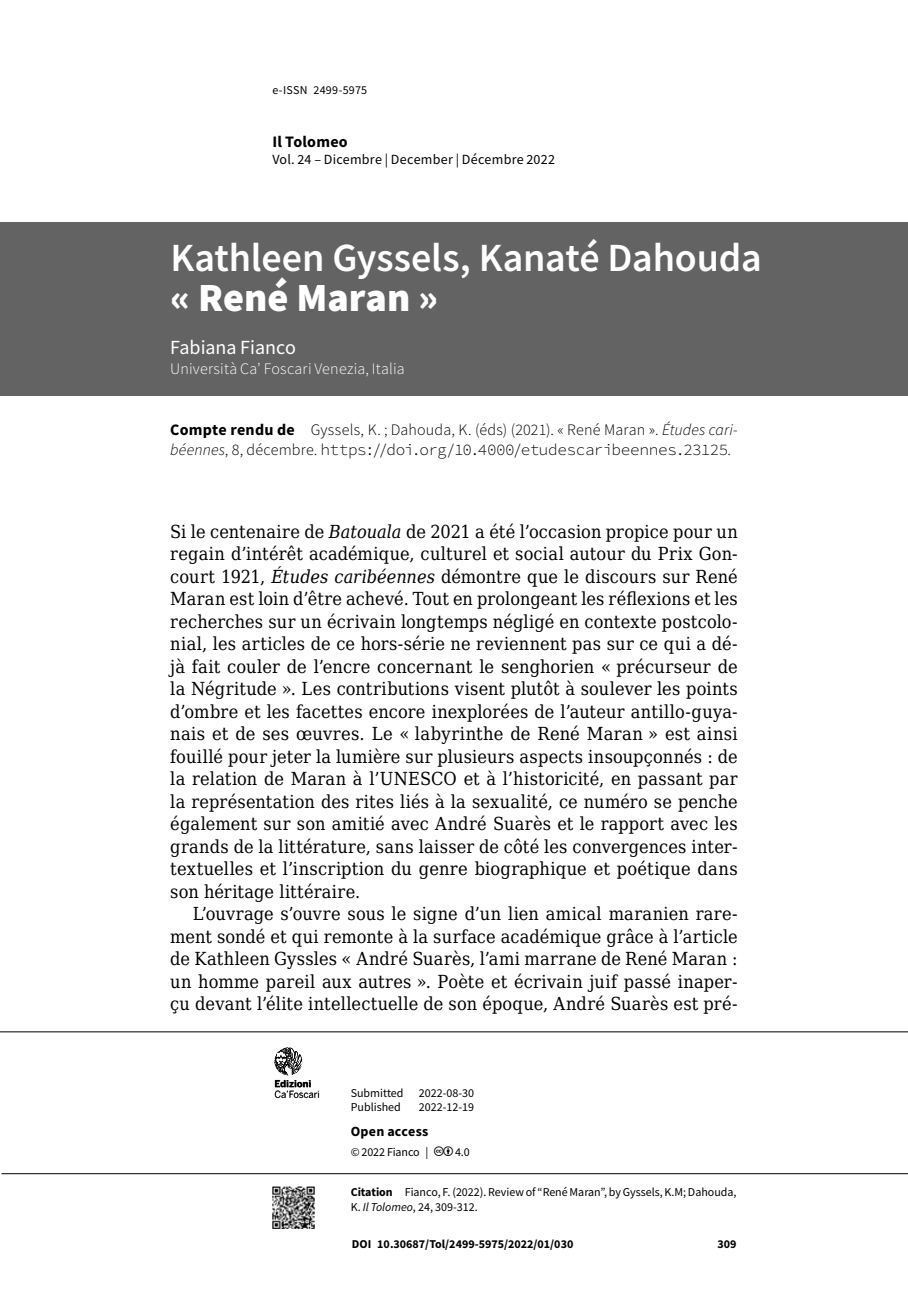
<style>
.page{position:relative;width:908px;height:1304px;background:#fff}
.page>*{position:absolute;margin:0;border:0;box-sizing:border-box;transform-origin:0 0}
.t1{font:600 40px "Source Sans Pro";letter-spacing:-.005em;color:#fff}
.t2{font:900 40px "Source Sans Pro";color:#fff}
.t3{font:20px "Source Sans Pro";color:#fff}
.t4{font:18px/22.4px "DejaVu Serif Condensed";letter-spacing:.01em;color:#000;text-align:justify}
.t5{font:300 16px "Source Sans Pro";letter-spacing:.01em;color:#000}
.t6{font:300 16px "Source Code Pro";letter-spacing:-.03em;color:#000}
.t7{font:300 16px "Source Sans Pro";letter-spacing:.01em;color:#fff}
.t8{font:700 16px "Source Sans Pro";letter-spacing:.015em;color:#000}
.t9{font:14px "Source Sans Pro";letter-spacing:.015em;color:#000}
.t10{font:700 14px "Source Sans Pro";letter-spacing:.02em;color:#000}
.t11{font:12px/15px "Source Sans Pro";color:#000}
.t12{font:700 12px "Source Sans Pro";color:#000}
.t13{font:9.6px "Benton Sans";letter-spacing:-.01em;color:#000}
.t14{font:700 9.6px "Benton Sans";color:#000}
.s1{font-weight:700}
.s2{font-style:italic}
.s3{font-family:"Source Sans Pro";font-style:italic}
.s4{font-family:"Source Sans Pro"}
</style>
<div class="page">
<hr style="left:2px;top:1173px;width:905px;height:1px;background:#000">
<hr style="left:0;top:1031px;width:907px;height:1px;background:#000">
<img style="left:272px;top:1187px;width:42px;height:42px">
<svg style="left:274px;top:1047px;width:45px;height:51px"></svg>
<div style="left:0;top:223px;width:907px;height:173px;background:#646363"></div>
<p class="t11" style="left:272px;top:82px;width:96px">e-ISSN 2499-5975</p>
<p class="t8" style="left:272px;top:131px;width:77px">Il Tolomeo</p>
<p class="t9" style="left:272px;top:150px;width:284px">Vol. 24 – Dicembre | December | Décembre 2022</p>
<h1 class="t1" style="left:170px;top:232px;width:592px">Kathleen Gyssels, Kanaté Dahouda</h1>
<h1 class="t2" style="left:170px;top:270px;width:269px">« René Maran »</h1>
<p class="t3" style="left:170px;top:335px;width:127px">Fabiana Fianco</p>
<p class="t7" style="left:170px;top:359px;width:236px">Università Ca’ Foscari Venezia, Italia</p>
<p class="t5" style="left:170px;top:420px;width:568px"><span class="s1">Compte rendu de</span> Gyssels, K. ; Dahouda, K. (éds) (2021). « René Maran ». <span class="s2">Études cari-</span></p>
<p class="t6" style="left:170px;top:438px;width:562px"><span class="s3">béennes</span><span class="s4">, 8, décembre.</span> https://doi.org/10.4000/etudescaribeennes.23125<span class="s4">.</span></p>
<p class="t4" style="left:170px;top:520px;width:568px">Si le centenaire de <span class="s2">Batouala</span> de 2021 a été l’occasion propice pour un regain d’intérêt académique, culturel et social autour du Prix Gon&shy;court 1921, <span class="s2">Études caribéennes</span> démontre que le discours sur René Maran est loin d’être achevé. Tout en prolongeant les réflexions et les recherches sur un écrivain longtemps négligé en contexte postcolo&shy;nial, les articles de ce hors-série ne reviennent pas sur ce qui a dé&shy;jà fait couler de l’encre concernant le senghorien « précurseur de la Négritude ». Les contributions visent plutôt à soulever les points d’ombre et les facettes encore inexplorées de l’auteur antillo-guya&shy;nais et de ses œuvres. Le « labyrinthe de René Maran » est ainsi fouillé pour jeter la lumière sur plusieurs aspects insoupçonnés : de la relation de Maran à l’UNESCO et à l’historicité, en passant par la représentation des rites liés à la sexualité, ce numéro se penche également sur son amitié avec André Suarès et le rapport avec les grands de la littérature, sans laisser de côté les convergences inter&shy;textuelles et l’inscription du genre biographique et poétique dans son héritage littéraire.</p>
<p class="t4" style="left:170px;top:902px;width:568px;text-indent:23px">L’ouvrage s’ouvre sous le signe d’un lien amical maranien rare&shy;ment sondé et qui remonte à la surface académique grâce à l’article de Kathleen Gyssles « André Suarès, l’ami marrane de René Maran : un homme pareil aux autres ». Poète et écrivain juif passé inaper&shy;çu devant l’élite intellectuelle de son époque, André Suarès est pré-</p>
<p class="t14" style="left:274px;top:1078px;width:38px">Edizioni</p>
<p class="t13" style="left:274px;top:1088px;width:47px">Ca’Foscari</p>
<p class="t11" style="left:350px;top:1085px;width:54px">Submitted</p>
<p class="t11" style="left:418px;top:1085px;width:57px">2022-08-30</p>
<p class="t11" style="left:350px;top:1099px;width:52px">Published</p>
<p class="t11" style="left:418px;top:1099px;width:57px">2022-12-19</p>
<p class="t10" style="left:350px;top:1122px;width:79px">Open access</p>
<p class="t11" style="left:350px;top:1144px;width:79px">© 2022 Fianco |</p>
<p class="t11" style="left:455px;top:1144px;width:16px">4.0</p>
<p class="t11" style="left:350px;top:1184px;width:387px"><span class="s1">Citation</span> Fianco, F. (2022). Review of “René Maran”, by Gyssels, K.M; Dahouda,<br>K. <span class="s2">Il Tolomeo</span>, 24, 309-312.</p>
<p class="t12" style="left:351px;top:1235px;width:223px">DOI 10.30687/Tol/2499-5975/2022/01/030</p>
<p class="t12" style="left:717px;top:1236px;width:21px">309</p>
</div>
